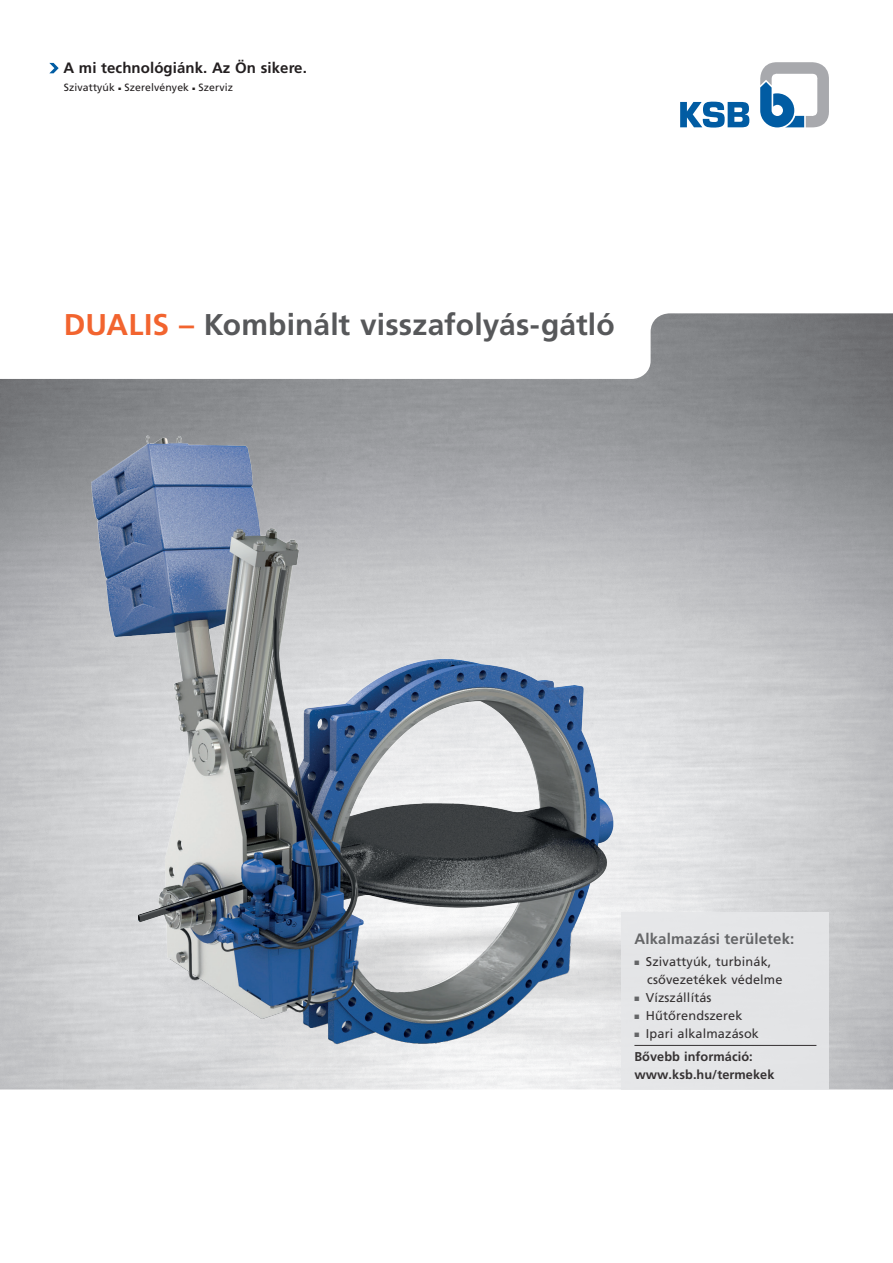
<style>
.page{position:relative;width:893px;height:1263px;background:#fff}
.page>*{position:absolute;margin:0;border:0;box-sizing:border-box;transform-origin:0 0}
.t1{font:700 30px "Frutiger LT Pro";letter-spacing:.005em;color:#57585a}
.t2{font:700 15px "Frutiger LT Pro";letter-spacing:.005em;color:#231f20}
.t3{font:700 15px "Frutiger LT Pro";letter-spacing:.01em;color:#57585a}
.t4{font:12.75px/18px "Frutiger LT Pro";letter-spacing:.01em;color:#231f20}
.t5{font:700 12.75px "Frutiger LT Pro";letter-spacing:.005em;color:#231f20}
.t6{font:10.5px "Frutiger LT Pro";letter-spacing:.01em;color:#231f20}
.s1{color:#f2642f}
.s2{color:#57585a}
.s3{font-weight:700}
</style>
<div class="page">
<img style="left:0;top:313px;width:893px;height:776px">
<svg style="left:760px;top:62px;width:69px;height:65px"></svg>
<svg style="left:680px;top:102px;width:69px;height:26px"></svg>
<svg style="left:49px;top:63px;width:10px;height:10px"></svg>
<img style="left:64px;top:425px;width:793px;height:664px">
<div style="left:622px;top:912px;width:207px;height:177px;background:#e6e7e9"></div>
<hr style="left:634px;top:1045px;width:182px;height:1px;background:#231f20">
<p class="t2" style="left:63px;top:59px;width:245px">A mi technológiánk. Az Ön sikere.</p>
<p class="t6" style="left:64px;top:81px;width:171px">Szivattyúk ■ Szerelvények ■ Szerviz</p>
<h1 class="t1" style="left:64px;top:307px;width:552px"><span class="s1">DUALIS –</span> Kombinált visszafolyás-gátló</h1>
<p class="t3" style="left:634px;top:930px;width:161px">Alkalmazási területek:</p>
<p class="t4" style="left:647px;top:953px;width:137px;text-indent:-13px"><span class="s2">■</span> Szivattyúk, turbinák, csővezetékek védelme</p>
<p class="t4" style="left:634px;top:989px;width:79px"><span class="s2">■</span> Vízszállítás</p>
<p class="t4" style="left:634px;top:1007px;width:110px"><span class="s2">■</span> Hűtőrendszerek</p>
<p class="t4" style="left:634px;top:1023px;width:126px;line-height:22.2px"><span class="s2">■</span> Ipari alkalmazások<br><span class="s3">Bővebb információ:</span></p>
<p class="t5" style="left:634px;top:1067px;width:142px">www.ksb.hu/termekek</p>
</div>
